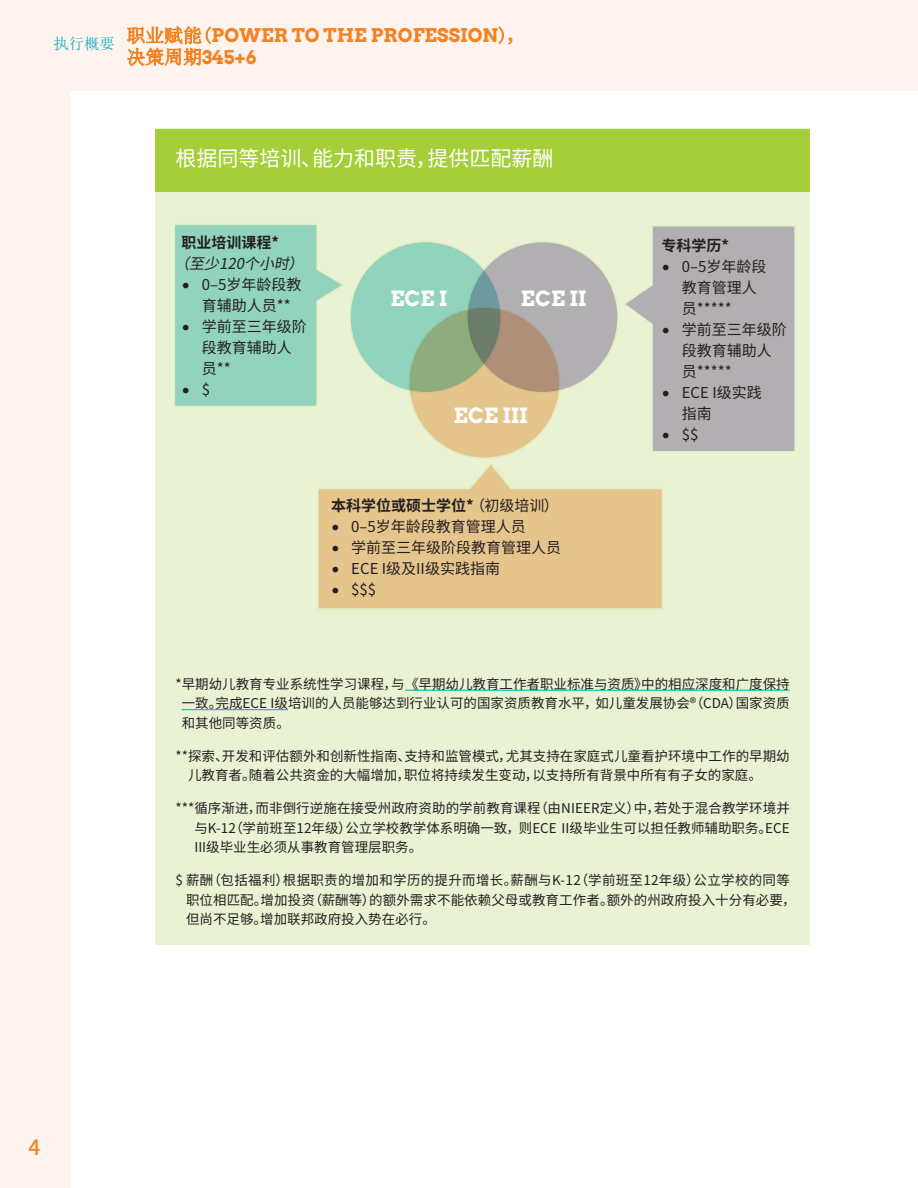
<style>
.page{position:relative;width:918px;height:1188px;background:#fff}
.page>*{position:absolute;margin:0;border:0;box-sizing:border-box;transform-origin:0 0}
.t1{font:21px "Noto Sans CJ Ksc";color:#fff}
.t2{font:700 21px "Arvo";color:#fff}
.t3{font:500 21px "Noto Sans CJ Ksc";color:#f58220}
.t4{font:700 18.9px/21.6px "Arvo";color:#f58220}
.t5{font:15.3px "Sim Sun";color:#00aabc}
.t6{font:15px/21px "Noto Sans CJ Ksc";color:#231f20}
.t7{font:700 15px "Noto Sans CJ Ksc";color:#231f20}
.t8{font:italic 15px "Noto Sans CJ Ksc";color:#231f20}
.t9{font:15px "Lato";color:#231f20}
.t10{font:13.5px/19.5px "Noto Sans CJ Ksc";color:#231f20;text-align:justify}
.s1{font-family:"Sim Sun";font-weight:400}
.s2{font-family:"Noto Sans CJ Ksc"}
.s3{font-family:"Lato"}
.s4{font-weight:400}
</style>
<div class="page">
<div style="left:0;top:0;width:69px;height:1188px;background:#fdf3ef"></div>
<div style="left:0;top:0;width:918px;height:91px;background:#fdf3ef"></div>
<svg style="left:498px;top:26px;width:6px;height:19px"></svg>
<svg style="left:127px;top:26px;width:85px;height:41px"></svg>
<div style="left:155px;top:128px;width:655px;height:816px;background:#e9f2d2"></div>
<div style="left:155px;top:129px;width:655px;height:62px;background:#a6ce39"></div>
<hr style="left:405px;top:690px;width:385px;height:1px;background:#00aabc">
<hr style="left:182px;top:709px;width:106px;height:1px;background:#00aabc">
<svg style="left:624px;top:225px;width:172px;height:227px"></svg>
<svg style="left:174px;top:224px;width:170px;height:183px"></svg>
<div style="left:409px;top:307px;width:151px;height:151px;background:#e5c58c;border-radius:50%"></div>
<svg style="left:350px;top:242px;width:151px;height:151px;background:#92c9ac"></svg>
<svg style="left:317px;top:463px;width:346px;height:146px"></svg>
<svg style="left:467px;top:242px;width:151px;height:151px;background:#a9a39f"></svg>
<p class="t5" style="left:54px;top:36px;width:63px">执行概要</p>
<h2 class="t4" style="left:126px;top:24px;width:399px"><span class="s1">职业赋能(</span>POWER TO THE PROFESSION<span class="s1">)</span><span class="s2">，</span><span class="s1">决策周期</span>345+6</h2>
<h1 class="t1" style="left:176px;top:146px;width:379px">根据同等培训、能力和职责，提供匹配薪酬</h1>
<p class="t7" style="left:182px;top:234px;width:99px">职业培训课程*</p>
<p class="t8" style="left:175px;top:255px;width:138px">（至少120个小时）</p>
<p class="t6" style="left:202px;top:275px;width:101px;text-indent:-20px"><span class="s3">•</span> 0–5岁年龄段教育辅助人员**</p>
<p class="t6" style="left:202px;top:317px;width:106px;text-indent:-20px"><span class="s3">•</span> 学前至三年级阶段教育辅助人员**</p>
<p class="t9" style="left:182px;top:382px;width:30px">• <span class="s2">$</span></p>
<h1 class="t2" style="left:390px;top:286px;width:58px">ECE I</h1>
<h1 class="t2" style="left:521px;top:286px;width:67px">ECE II</h1>
<h1 class="t2" style="left:454px;top:402px;width:75px">ECE III</h1>
<p class="t7" style="left:331px;top:497px;width:229px">本科学位或硕士学位* <span class="s4">（初级培训）</span></p>
<p class="t6" style="left:331px;top:516px;width:196px"><span class="s3">•</span> 0–5岁年龄段教育管理人员</p>
<p class="t6" style="left:331px;top:537px;width:232px"><span class="s3">•</span> 学前至三年级阶段教育管理人员</p>
<p class="t6" style="left:331px;top:558px;width:171px"><span class="s3">•</span> ECE I级及II级实践指南</p>
<p class="t6" style="left:331px;top:579px;width:47px"><span class="s3">•</span> $$$</p>
<p class="t7" style="left:662px;top:237px;width:69px">专科学历*</p>
<p class="t6" style="left:682px;top:256px;width:86px;text-indent:-20px"><span class="s3">•</span> 0–5岁年龄段教育管理人员*****</p>
<p class="t6" style="left:682px;top:319px;width:107px;text-indent:-20px"><span class="s3">•</span> 学前至三年级阶段教育辅助人员*****</p>
<p class="t6" style="left:682px;top:382px;width:81px;text-indent:-20px"><span class="s3">•</span> ECE I级实践指南</p>
<p class="t6" style="left:662px;top:424px;width:38px"><span class="s3">•</span> $$</p>
<p class="t10" style="left:182px;top:674px;width:609px;text-indent:-6px">*早期幼儿教育专业系统性学习课程，与 《早期幼儿教育工作者职业标准与资质》中的相应深度和广度保持一致。完成ECE I级培训的人员能够达到行业认可的国家资质教育水平，如儿童发展协会®（CDA）国家资质和其他同等资质。</p>
<p class="t10" style="left:188px;top:746px;width:603px;text-indent:-13px">**探索、开发和评估额外和创新性指南、支持和监管模式，尤其支持在家庭式儿童看护环境中工作的早期幼儿教育者。随着公共资金的大幅增加，职位将持续发生变动，以支持所有背景中所有有子女的家庭。</p>
<p class="t10" style="left:194px;top:799px;width:597px;text-indent:-19px">***循序渐进，而非倒行逆施在接受州政府资助的学前教育课程（由NIEER定义）中，若处于混合教学环境并与K-12（学前班至12年级）公立学校教学体系明确一致，则ECE II级毕业生可以担任教师辅助职务。ECE III级毕业生必须从事教育管理层职务。</p>
<p class="t10" style="left:186px;top:871px;width:611px;text-align:left;text-indent:-11px">$ 薪酬（包括福利）根据职责的增加和学历的提升而增长。薪酬与K-12（学前班至12年级）公立学校的同等职位相匹配。增加投资（薪酬等）的额外需求不能依赖父母或教育工作者。额外的州政府投入十分有必要，但尚不足够。增加联邦政府投入势在必行。</p>
<h1 class="t3" style="left:29px;top:1136px;width:13px">4</h1>
</div>
